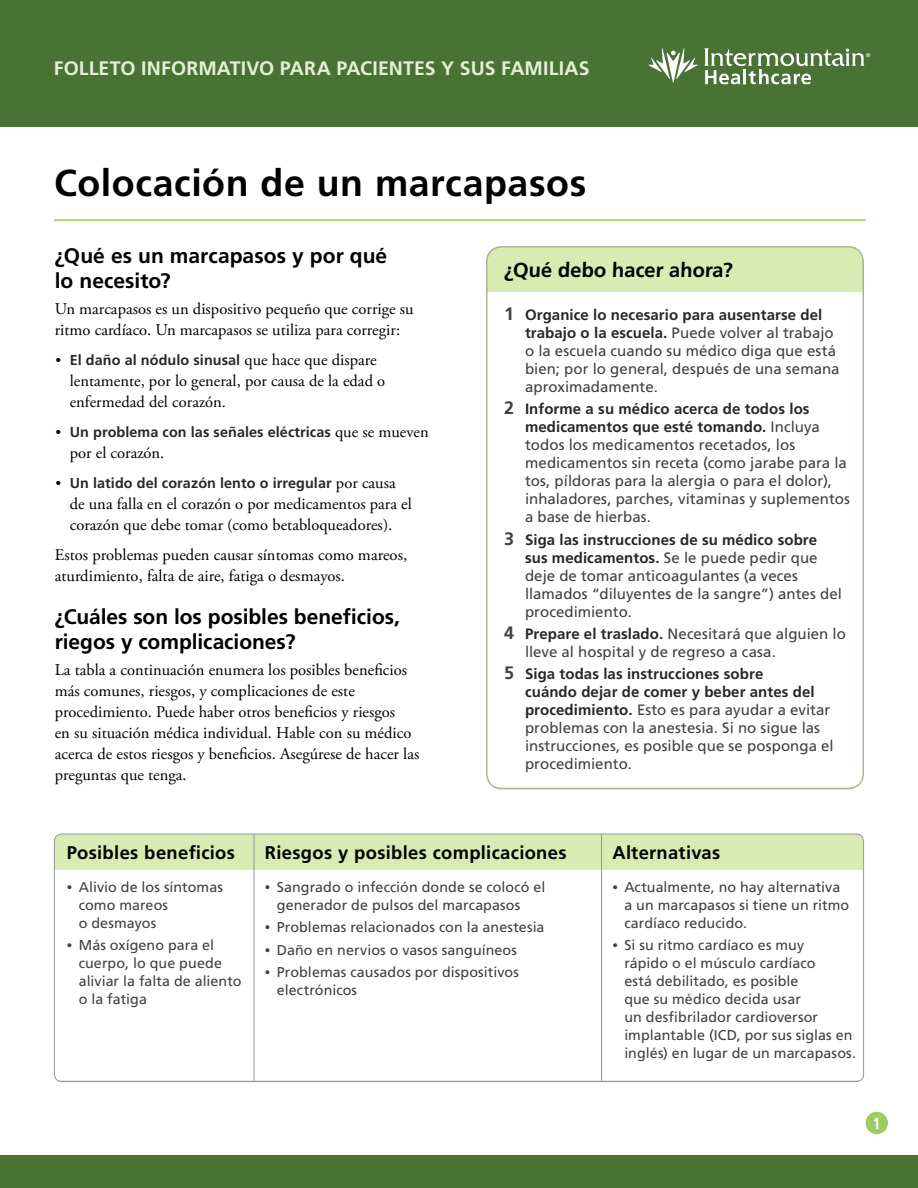
<style>
.page{position:relative;width:918px;height:1188px;background:#fff}
.page>*{position:absolute;margin:0;border:0;box-sizing:border-box;transform-origin:0 0}
.Title__h1{font:700 37.5px "Frutiger LT Std";letter-spacing:.015em;color:#000}
.Level_1__h2{font:700 21px/24.8px "Frutiger LT Std";color:#000}
.Main_table{font:700 20.25px "Frutiger LT Std";color:#000}
.t1{font:700 19.5px "Frutiger LT Std";letter-spacing:.005em;color:#e3f0d4}
.Title_bar{font:700 18.3px "Frutiger LT Std";letter-spacing:.015em;color:#000}
.Main_tight_1{font:16.5px/21px "Adobe Garamond Pro";color:#000}
.t2{font:700 condensed 16.2px "Frutiger LT Std";color:#fff}
.t3{font:15px/18px "Frutiger LT Std";color:#414042}
.t4{font:700 14.4px "Frutiger LT Std";letter-spacing:.005em;color:#292829}
.t5{font:14.25px/18px "Frutiger LT Std";letter-spacing:.005em;color:#414042}
.s1{font-family:"Adobe Garamond Pro";font-weight:400;font-size:15px;color:#000}
.s2{font-family:"Adobe Garamond Pro";font-weight:400;font-size:16.5px;color:#000}
.s3{font-weight:700;font-size:18px}
.s4{font-weight:700;color:#292829}
.s5{font-family:"Adobe Garamond Pro"}
</style>
<div class="page">
<div style="left:0;top:1156px;width:918px;height:32px;background:#497235"></div>
<div style="left:0;top:0;width:918px;height:127px;background:#497235"></div>
<div style="left:866px;top:1112px;width:22px;height:22px;background:#9bcd63;border-radius:50%"></div>
<svg style="left:648px;top:48px;width:50px;height:34px"></svg>
<svg style="left:704px;top:48px;width:166px;height:36px"></svg>
<hr style="left:54px;top:219px;width:812px;height:2px;background:#a1cf6d">
<div style="left:54px;top:834px;width:809px;height:36px;background:#d9ebb3"></div>
<hr style="left:254px;top:834px;width:1px;height:36px;background:#939598">
<hr style="left:601px;top:834px;width:1px;height:36px;background:#939598">
<hr style="left:254px;top:870px;width:1px;height:211px;background:#939598">
<hr style="left:601px;top:870px;width:1px;height:211px;background:#939598">
<hr style="left:54px;top:1081px;width:200px;height:1px;background:#939598">
<hr style="left:602px;top:1081px;width:261px;height:1px;background:#939598">
<div style="left:54px;top:834px;width:810px;height:248px;border:1px solid #939598;border-radius:8px"></div>
<div style="left:487px;top:247px;width:376px;height:45px;background:#d9ebb3"></div>
<hr style="left:487px;top:788px;width:376px;height:1px;background:#939598">
<div style="left:486px;top:246px;width:378px;height:543px;border:2px solid #aab597;border-radius:15px"></div>
<h3 class="t1" style="left:54px;top:57px;width:537px">FOLLETO INFORMATIVO PARA PACIENTES Y SUS FAMILIAS</h3>
<p class="Title__h1" style="left:54px;top:161px;width:534px">Colocación de un marcapasos</p>
<p class="Level_1__h2" style="left:55px;top:244px;width:334px">¿Qué es un marcapasos y por qué lo necesito?</p>
<p class="Main_tight_1" style="left:55px;top:299px;width:360px">Un marcapasos es un dispositivo pequeño que corrige su ritmo cardíaco. Un marcapasos se utiliza para corregir:</p>
<p class="t4" style="left:56px;top:352px;width:323px"><span class="s1">•</span> El daño al nódulo sinusal <span class="s2">que hace que dispare</span></p>
<p class="Main_tight_1" style="left:70px;top:371px;width:317px">lentamente, por lo general, por causa de la edad o enfermedad del corazón.</p>
<p class="t4" style="left:56px;top:424px;width:375px"><span class="s1">•</span> Un problema con las señales eléctricas <span class="s2">que se mueven</span></p>
<p class="Main_tight_1" style="left:70px;top:443px;width:96px">por el corazón.</p>
<p class="t4" style="left:56px;top:475px;width:342px"><span class="s1">•</span> Un latido del corazón lento o irregular <span class="s2">por causa</span></p>
<p class="Main_tight_1" style="left:70px;top:494px;width:344px">de una falla en el corazón o por medicamentos para el corazón que debe tomar (como betabloqueadores).</p>
<p class="Main_tight_1" style="left:55px;top:545px;width:354px">Estos problemas pueden causar síntomas como mareos, aturdimiento, falta de aire, fatiga o desmayos.</p>
<p class="Level_1__h2" style="left:55px;top:605px;width:347px">¿Cuáles son los posibles beneficios, riegos y complicaciones?</p>
<p class="Main_tight_1" style="left:55px;top:660px;width:366px">La tabla a continuación enumera los posibles beneficios más comunes, riesgos, y complicaciones de este procedimiento. Puede haber otros beneficios y riesgos<br>en su situación médica individual. Hable con su médico acerca de estos riesgos y beneficios. Asegúrese de hacer las preguntas que tenga.</p>
<p class="Main_table" style="left:504px;top:258px;width:231px">¿Qué debo hacer ahora?</p>
<p class="t3" style="left:525px;top:306px;width:316px;text-indent:-21px"><span class="s3">1</span> <span class="s4">Organice lo necesario para ausentarse del trabajo o la escuela.</span> Puede volver al trabajo o la escuela cuando su médico diga que está bien; por lo general, después de una semana aproximadamente.</p>
<p class="t3" style="left:525px;top:400px;width:327px;text-indent:-21px"><span class="s3">2</span> <span class="s4">Informe a su médico acerca de todos los medicamentos que esté tomando.</span> Incluya todos los medicamentos recetados, los medicamentos sin receta (como jarabe para la tos, píldoras para la alergia o para el dolor), inhaladores, parches, vitaminas y suplementos a base de hierbas.</p>
<p class="t3" style="left:525px;top:530px;width:318px;text-indent:-21px"><span class="s3">3</span> <span class="s4">Siga las instrucciones de su médico sobre sus medicamentos.</span> Se le puede pedir que deje de tomar anticoagulantes (a veces llamados “diluyentes de la sangre”) antes del procedimiento.</p>
<p class="t3" style="left:525px;top:625px;width:322px;text-indent:-21px"><span class="s3">4</span> <span class="s4">Prepare el traslado.</span> Necesitará que alguien lo lleve al hospital y de regreso a casa.</p>
<p class="t3" style="left:525px;top:665px;width:310px;text-indent:-21px"><span class="s3">5</span> <span class="s4">Siga todas las instrucciones sobre<br>cuándo dejar de comer y beber antes del procedimiento.</span> Esto es para ayudar a evitar problemas con la anestesia. Si no sigue las instrucciones, es posible que se posponga el procedimiento.</p>
<p class="Title_bar" style="left:67px;top:842px;width:170px">Posibles beneficios</p>
<p class="Title_bar" style="left:265px;top:842px;width:303px">Riesgos y posibles complicaciones</p>
<p class="Title_bar" style="left:612px;top:842px;width:110px">Alternativas</p>
<p class="t5" style="left:79px;top:878px;width:146px;text-indent:-12px"><span class="s5">•</span> Alivio de los síntomas como mareos<br>o desmayos</p>
<p class="t5" style="left:79px;top:936px;width:164px;text-indent:-12px"><span class="s5">•</span> Más oxígeno para el cuerpo, lo que puede aliviar la falta de aliento o la fatiga</p>
<p class="t5" style="left:277px;top:878px;width:270px;text-indent:-12px"><span class="s5">•</span> Sangrado o infección donde se colocó el generador de pulsos del marcapasos</p>
<p class="t5" style="left:265px;top:918px;width:281px"><span class="s5">•</span> Problemas relacionados con la anestesia</p>
<p class="t5" style="left:265px;top:941px;width:254px"><span class="s5">•</span> Daño en nervios o vasos sanguíneos</p>
<p class="t5" style="left:277px;top:963px;width:244px;text-indent:-12px"><span class="s5">•</span> Problemas causados por dispositivos electrónicos</p>
<p class="t5" style="left:624px;top:878px;width:226px;text-indent:-12px"><span class="s5">•</span> Actualmente, no hay alternativa a un marcapasos si tiene un ritmo cardíaco reducido.</p>
<p class="t5" style="left:624px;top:936px;width:233px;text-indent:-12px"><span class="s5">•</span> Si su ritmo cardíaco es muy<br>rápido o el músculo cardíaco<br>está debilitado, es posible<br>que su médico decida usar<br>un desfibrilador cardioversor implantable (ICD, por sus siglas en inglés) en lugar de un marcapasos.</p>
<p class="t2" style="left:873px;top:1113px;width:10px">1</p>
</div>
